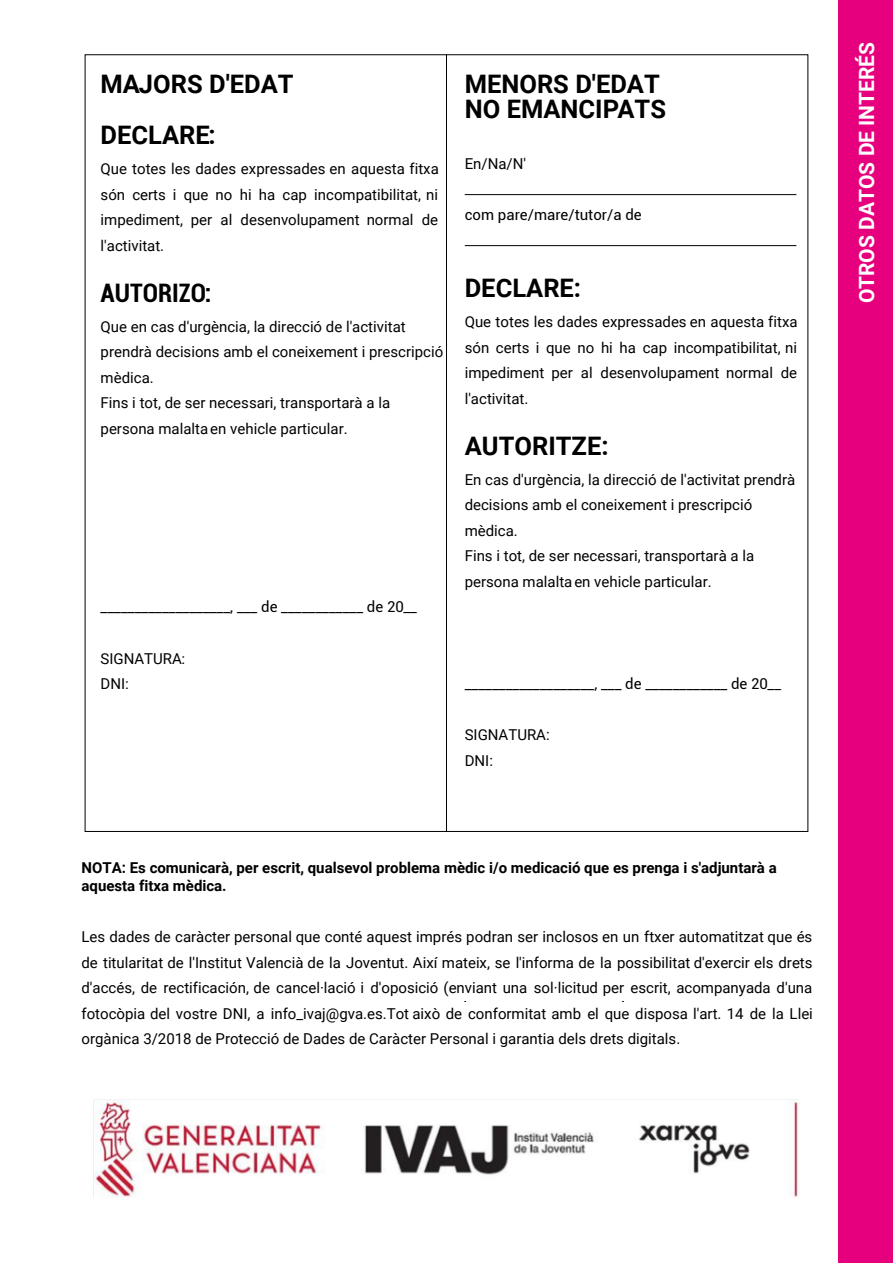
<style>
.page{position:relative;width:893px;height:1263px;background:#fff}
.page>*{position:absolute;margin:0;border:0;box-sizing:border-box;transform-origin:0 0}
.t1{font:700 25.5px/51px "Roboto";color:#000}
.t2{font:700 condensed 25.5px "Roboto";color:#000}
.t3{font:700 21px "Roboto";color:#fff}
.t4{font:15px/25.5px "Roboto";color:#000}
.t5{font:15px "Roboto";color:#000}
.t6{font:700 15px/18px "Roboto";color:#000}
.s1{font-style:inherit}
</style>
<div class="page">
<hr style="left:465px;top:194px;width:331px;height:1px;background:#000">
<hr style="left:465px;top:245px;width:331px;height:1px;background:#000">
<img style="left:93px;top:1100px;width:705px;height:98px">
<hr style="left:446px;top:54px;width:1px;height:778px;background:#000">
<div style="left:839px;top:0;width:54px;height:1263px;background:#e6007d"></div>
<h1 class="t1" style="left:101px;top:57px;width:195px">MAJORS D'EDAT<br>DECLARE:</h1>
<p class="t4" style="left:101px;top:156px;width:340px;text-align:justify">Que totes les dades expressades en aquesta fitxa són certs i que no hi ha cap incompatibilitat, ni impediment, per al desenvolupament normal de l'activitat.</p>
<h1 class="t2" style="left:101px;top:275px;width:113px">AUTORIZO:</h1>
<p class="t4" style="left:101px;top:313px;width:344px">Que en cas d'urgència, la direcció de l'activitat prendrà decisions amb el coneixement i prescripció mèdica.<br>Fins i tot, de ser necessari, transportarà a la persona malalta en vehicle particular.</p>
<p class="t5" style="left:101px;top:597px;width:318px">___________________, ___ de ____________ de 20<span class="s1">__</span></p>
<p class="t4" style="left:101px;top:645px;width:86px">SIGNATURA<span class="s1">:<br></span>DNI<span class="s1">:</span></p>
<h1 class="t1" style="left:465px;top:70px;width:203px;line-height:25.5px">MENORS D'EDAT<br>NO EMANCIPATS</h1>
<p class="t4" style="left:465px;top:151px;width:63px">En/Na/N'</p>
<p class="t5" style="left:465px;top:205px;width:178px">com pare/mare/tutor/a de</p>
<h1 class="t1" style="left:465px;top:261px;width:118px">DECLARE:</h1>
<p class="t4" style="left:465px;top:309px;width:334px;text-align:justify">Que totes les dades expressades en aquesta fitxa són certs i que no hi ha cap incompatibilitat, ni impediment per al desenvolupament normal de l'activitat.</p>
<h1 class="t1" style="left:465px;top:419px;width:145px">AUTORITZE:</h1>
<p class="t4" style="left:465px;top:466px;width:332px">En cas d'urgència, la direcció de l'activitat prendrà decisions amb el coneixement i prescripció mèdica.<br>Fins i tot, de ser necessari, transportarà a la persona malalta en vehicle particular.</p>
<p class="t5" style="left:465px;top:673px;width:318px">___________________, ___ de ____________ de 20<span class="s1">__</span></p>
<p class="t4" style="left:465px;top:721px;width:86px">SIGNATURA:<br>DNI:</p>
<p class="t6" style="left:81px;top:858px;width:697px">NOTA: Es comunicarà, per escrit, qualsevol problema mèdic i/o medicació que es prenga i s'adjuntarà a aquesta fitxa mèdica.</p>
<p class="t4" style="left:81px;top:923px;width:733px;text-align:justify">Les dades de caràcter personal que conté aquest imprés podran ser inclosos en un ftxer automatitzat que és de titularitat de l'Institut Valencià de la Joventut. Així mateix, se l'informa de la possibilitat d'exercir els drets d'accés, de rectificación, de cancel·lació i d'oposició (enviant una sol·licitud per escrit, acompanyada d'una fotocòpia del vostre DNI, a info_ivaj@gva.es.Tot això de conformitat amb el que disposa l'art. 14 de la Llei orgànica 3/2018 de Protecció de Dades de Caràcter Personal i garantia dels drets digitals.</p>
<h2 class="t3" style="left:852px;top:303px;width:263px;rotate:-90deg">OTROS DATOS DE INTERÉS</h2>
</div>
